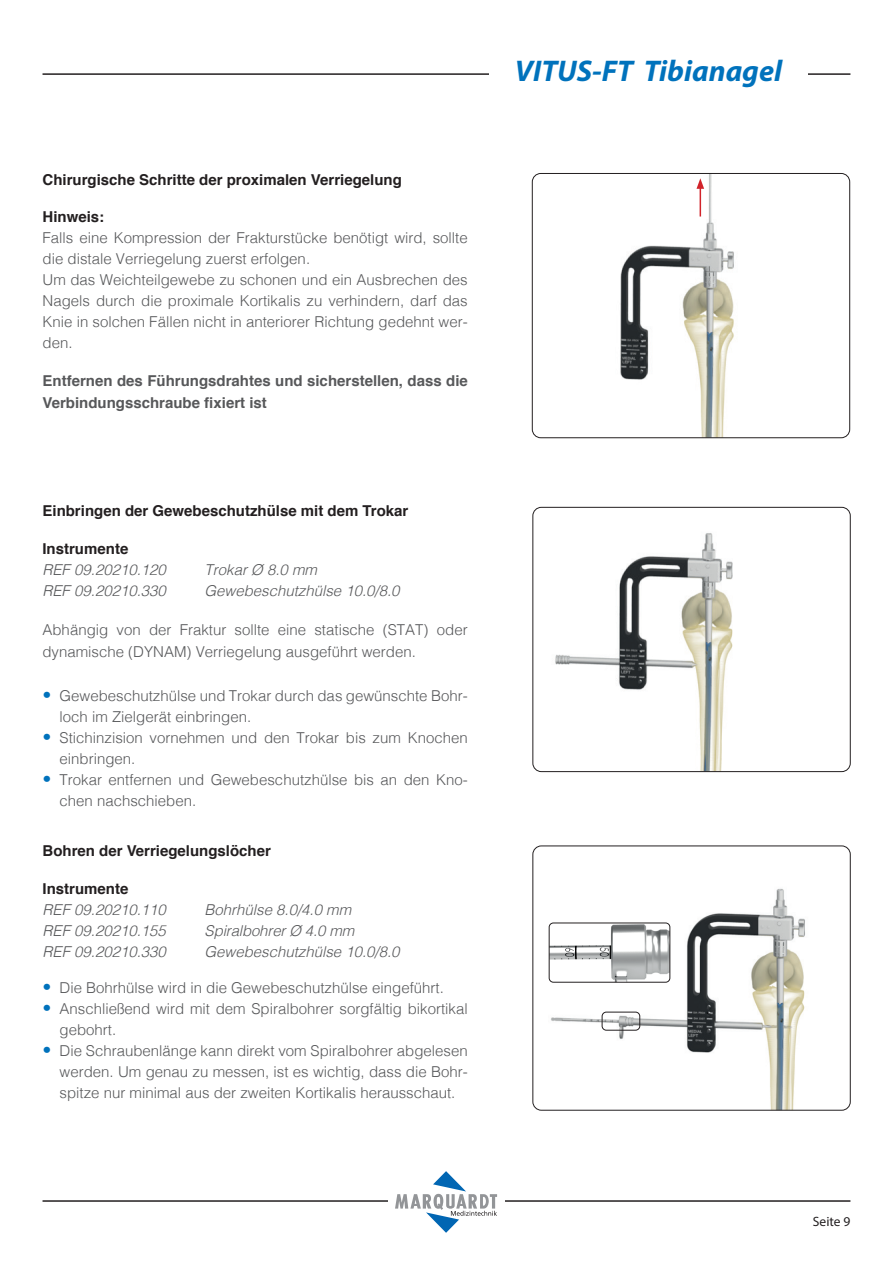
<style>
.page{position:relative;width:893px;height:1263px;background:#fff}
.page>*{position:absolute;margin:0;border:0;box-sizing:border-box;transform-origin:0 0}
.t1{font:italic 700 30px "Myriad Pro";color:#0072bc}
.t2{font:300 15px/21px "Helvetica";color:#57585a}
.t3{font:italic 300 15px "Helvetica";color:#57585a}
.t4{font:700 15px "Helvetica";color:#231f20}
.t5{font:700 15px/22.5px "Helvetica";color:#57585a}
.t6{font:13.5px "Myriad Pro";color:#231f20}
.s1{font-family:"Frutiger LT Com";font-stretch:condensed;font-size:18px;color:#0072bc}
</style>
<div class="page">
<hr style="left:43px;top:73px;width:807px;height:2px;background:#231f20">
<hr style="left:43px;top:1200px;width:807px;height:2px;background:#231f20">
<div style="left:388px;top:1171px;width:117px;height:62px;background:#fff"></div>
<svg style="left:395px;top:1171px;width:102px;height:62px"></svg>
<div style="left:489px;top:63px;width:319px;height:21px;background:#fff"></div>
<img style="left:533px;top:846px;width:317px;height:264px">
<div style="left:533px;top:846px;width:317px;height:264px;border:1px solid #231f20;border-radius:9px"></div>
<img style="left:533px;top:507px;width:317px;height:265px">
<div style="left:533px;top:507px;width:317px;height:265px;border:1px solid #231f20;border-radius:9px"></div>
<img style="left:533px;top:173px;width:317px;height:265px">
<div style="left:532px;top:173px;width:318px;height:265px;border:1px solid #231f20;border-radius:9px"></div>
<hr style="left:700px;top:186px;width:1px;height:31px;background:#d1232a">
<svg style="left:696px;top:178px;width:8px;height:11px"></svg>
<img style="left:549px;top:923px;width:121px;height:59px">
<div style="left:549px;top:923px;width:121px;height:59px;border:1px solid #231f20;border-radius:4px"></div>
<div style="left:602px;top:1012px;width:38px;height:18px;border:1px solid #231f20;border-radius:4px"></div>
<p class="t4" style="left:43px;top:167px;width:361px">Chirurgische Schritte der proximalen Verriegelung</p>
<p class="t4" style="left:43px;top:205px;width:63px">Hinweis:</p>
<p class="t2" style="left:43px;top:226px;width:427px">Falls eine Kompression der Frakturstücke benötigt wird, sollte die distale Verriegelung zuerst erfolgen.<br>Um das Weichteilgewebe zu schonen und ein Ausbrechen des Nagels durch die proximale Kortikalis zu verhindern, darf das Knie in solchen Fällen nicht in anteriorer Richtung gedehnt wer&shy;den.</p>
<p class="t5" style="left:43px;top:369px;width:427px">Entfernen des Führungsdrahtes und sicherstellen, dass die<br>Verbindungsschraube fixiert ist</p>
<p class="t4" style="left:42px;top:499px;width:367px">Einbringen der Gewebeschutzhülse mit dem Trokar</p>
<p class="t4" style="left:42px;top:536px;width:87px">Instrumente</p>
<p class="t3" style="left:42px;top:557px;width:125px">REF 09.20210.120</p>
<p class="t3" style="left:204px;top:557px;width:114px">Trokar Ø 8.0 mm</p>
<p class="t3" style="left:42px;top:578px;width:125px">REF 09.20210.330</p>
<p class="t3" style="left:204px;top:578px;width:197px">Gewebeschutzhülse 10.0/8.0</p>
<p class="t2" style="left:42px;top:617px;width:427px;line-height:22.5px">Abhängig von der Fraktur sollte eine statische (STAT) oder dynamische (DYNAM) Verriegelung ausgeführt werden.</p>
<p class="t2" style="left:59px;top:684px;width:410px;text-indent:-17px"><span class="s1">•</span> Gewebeschutzhülse und Trokar durch das gewünschte Bohr&shy;loch im Zielgerät einbringen.</p>
<p class="t2" style="left:60px;top:726px;width:410px;text-indent:-17px"><span class="s1">•</span> Stichinzision vornehmen und den Trokar bis zum Knochen einbringen.</p>
<p class="t2" style="left:60px;top:768px;width:410px;text-indent:-17px"><span class="s1">•</span> Trokar entfernen und Gewebeschutzhülse bis an den Kno&shy;chen nachschieben.</p>
<p class="t4" style="left:43px;top:839px;width:230px">Bohren der Verriegelungslöcher</p>
<p class="t4" style="left:43px;top:876px;width:87px">Instrumente</p>
<p class="t3" style="left:43px;top:897px;width:125px">REF 09.20210.110</p>
<p class="t3" style="left:205px;top:897px;width:148px">Bohrhülse 8.0/4.0 mm</p>
<p class="t3" style="left:43px;top:918px;width:125px">REF 09.20210.155</p>
<p class="t3" style="left:205px;top:918px;width:151px">Spiralbohrer Ø 4.0 mm</p>
<p class="t3" style="left:43px;top:939px;width:125px">REF 09.20210.330</p>
<p class="t3" style="left:205px;top:939px;width:197px">Gewebeschutzhülse 10.0/8.0</p>
<p class="t2" style="left:43px;top:976px;width:403px"><span class="s1">•</span> Die Bohrhülse wird in die Gewebeschutzhülse eingeführt.</p>
<p class="t2" style="left:60px;top:997px;width:410px;text-indent:-17px"><span class="s1">•</span> Anschließend wird mit dem Spiralbohrer sorgfältig bikortikal gebohrt.</p>
<p class="t2" style="left:59px;top:1039px;width:410px;text-align:justify;text-indent:-17px"><span class="s1">•</span> Die Schraubenlänge kann direkt vom Spiralbohrer abgelesen werden. Um genau zu messen, ist es wichtig, dass die Bohr&shy;spitze nur minimal aus der zweiten Kortikalis herausschaut.</p>
<h1 class="t1" style="left:515px;top:51px;width:269px">VITUS-FT Tibianagel</h1>
<p class="t6" style="left:813px;top:1213px;width:39px">Seite 9</p>
</div>
